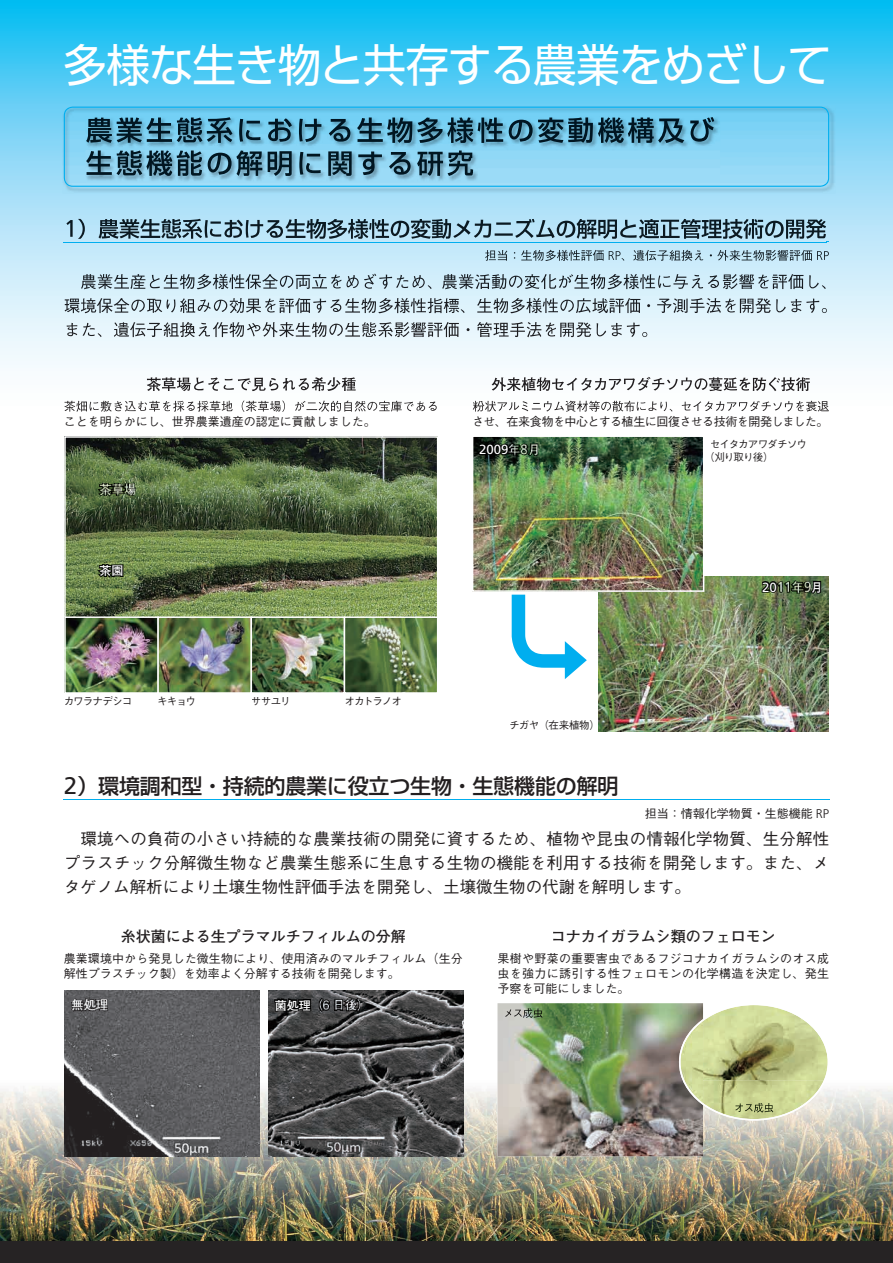
<style>
.page{position:relative;width:893px;height:1263px;background:#fff}
.page>*{position:absolute;margin:0;border:0;box-sizing:border-box;transform-origin:0 0}
.t1{font:45px "Shin Go Pro";letter-spacing:-.025em;color:#fff}
.t2{font:500 21px "Shin Go Pro";letter-spacing:-.005em;color:#231f20}
.t3{font:500 16.5px/24px "Gothic BBB Pro";color:#231f20;text-align:justify}
.t4{font:700 15px "Futo Go B101 Pro";color:#231f20}
.t5{font:13.2px "Frutiger LT Std";color:#fff}
.t6{font:500 12px/15px "Gothic BBB Pro";color:#231f20}
.t7{font:500 12px "Gothic BBB Pro";letter-spacing:-.05em;color:#231f20}
.t8{font:700 12px "Futo Go B101 Pro";color:#fff}
.t9{font:500 10.5px/13.5px "Gothic BBB Pro";letter-spacing:-.08em;color:#231f20}
.s1{font-family:"Frutiger LT Std";font-weight:400;font-size:24px}
.s2{font-family:"Frutiger LT Std";font-weight:300;font-size:12.6px}
</style>
<div class="page">
<svg style="left:0;top:0;width:893px;height:410px"></svg>
<img style="left:0;top:1080px;width:893px;height:162px">
<div style="left:0;top:1242px;width:893px;height:21px;background:#262324"></div>
<img style="left:598px;top:576px;width:230px;height:155px">
<img style="left:62px;top:105px;width:773px;height:89px">
<svg style="left:64px;top:107px;width:765px;height:80px;background:#77cef2"></svg>
<img style="left:85px;top:116px;width:635px;height:66px">
<img style="left:86px;top:117px;width:628px;height:26px">
<img style="left:86px;top:150px;width:387px;height:26px">
<svg style="left:64px;top:243px;width:13px;height:1px"></svg>
<hr style="left:77px;top:243px;width:749px;height:1px;background:#00aeef">
<img style="left:66px;top:220px;width:7px;height:17px">
<img style="left:78px;top:219px;width:7px;height:20px">
<img style="left:98px;top:219px;width:728px;height:20px">
<img style="left:485px;top:250px;width:344px;height:11px">
<img style="left:81px;top:274px;width:745px;height:15px">
<img style="left:65px;top:298px;width:762px;height:15px">
<img style="left:67px;top:322px;width:580px;height:15px">
<img style="left:147px;top:377px;width:209px;height:14px">
<img style="left:64px;top:400px;width:373px;height:12px">
<svg style="left:64px;top:436px;width:374px;height:180px;background:#596b43"></svg>
<img style="left:97px;top:564px;width:27px;height:14px">
<img style="left:64px;top:616px;width:373px;height:77px">
<img style="left:492px;top:377px;width:318px;height:14px">
<img style="left:473px;top:401px;width:116px;height:11px">
<svg style="left:589px;top:401px;width:204px;height:11px"></svg>
<img style="left:796px;top:401px;width:33px;height:11px">
<hr style="left:77px;top:800px;width:752px;height:1px;background:#00aeef">
<img style="left:64px;top:990px;width:195px;height:166px">
<img style="left:268px;top:990px;width:195px;height:166px">
<img style="left:274px;top:998px;width:37px;height:13px">
<img style="left:497px;top:1003px;width:206px;height:153px">
<img style="left:761px;top:580px;width:50px;height:14px">
<svg style="left:763px;top:582px;width:13px;height:10px"></svg>
<svg style="left:810px;top:581px;width:11px;height:13px"></svg>
<img style="left:472px;top:437px;width:232px;height:242px">
<svg style="left:679px;top:1003px;width:150px;height:117px;background:#c3c998"></svg>
<img style="left:735px;top:1103px;width:38px;height:9px">
<img style="left:505px;top:1008px;width:18px;height:10px">
<img style="left:523px;top:1008px;width:19px;height:10px">
<img style="left:70px;top:998px;width:38px;height:14px">
<img style="left:318px;top:998px;width:43px;height:14px">
<img style="left:97px;top:483px;width:39px;height:14px">
<img style="left:507px;top:443px;width:31px;height:13px">
<h1 class="t1" style="left:64px;top:28px;width:769px">多様な生き物と共存する農業をめざして</h1>
<p class="t6" style="left:64px;top:412px;width:314px">ことを明らかにし、世界農業遺産の認定に貢献しました。</p>
<p class="t8" style="left:99px;top:561px;width:25px">茶園</p>
<p class="t9" style="left:64px;top:693px;width:70px">カワラナデシコ</p>
<p class="t9" style="left:157px;top:693px;width:40px">キキョウ</p>
<p class="t9" style="left:251px;top:693px;width:41px">ササユリ</p>
<p class="t9" style="left:344px;top:693px;width:59px">オカトラノオ</p>
<p class="t7" style="left:472px;top:412px;width:358px">させ、在来食物を中心とする植生に回復させる技術を開発しました。</p>
<p class="t9" style="left:704px;top:436px;width:104px;text-indent:6px">セイタカアワダチソウ（刈り取り後(</p>
<p class="t5" style="left:479px;top:442px;width:31px">2009</p>
<p class="t9" style="left:509px;top:717px;width:92px">チガヤ（在来植物(</p>
<p class="t5" style="left:762px;top:579px;width:16px">20</p>
<p class="t8" style="left:811px;top:578px;width:13px">月</p>
<h2 class="t2" style="left:64px;top:769px;width:556px">）<span class="s1">2</span> 環境調和型・持続的農業に役立つ生物・生態機能の解明</h2>
<p class="t6" style="left:645px;top:805px;width:186px">担当：情報化学物質・生態機能 <span class="s2">RP</span></p>
<h3 class="t3" style="left:64px;top:825px;width:767px;text-indent:17px">環境への負荷の小さい持続的な農業技術の開発に資するため、植物や昆虫の情報化学物質、生分解性プラスチック分解微生物など農業生態系に生息する生物の機能を利用する技術を開発します。また、メタゲノム解析により土壌生物性評価手法を開発し、土壌微生物の代謝を解明します。</h3>
<p class="t4" style="left:121px;top:925px;width:286px">糸状菌による生プラマルチフィルムの分解</p>
<p class="t6" style="left:64px;top:950px;width:400px">農業環境中から発見した微生物により、使用済みのマルチフィルム（生分解性プラスチック製）を効率よく分解する技術を開発します。</p>
<p class="t8" style="left:275px;top:995px;width:37px">菌処理</p>
<p class="t4" style="left:551px;top:925px;width:226px">コナカイガラムシ類のフェロモン</p>
<p class="t6" style="left:497px;top:950px;width:333px;text-align:justify">果樹や野菜の重要害虫であるフジコナカイガラムシのオス成虫を強力に誘引する性フェロモンの化学構造を決定し、発生予察を可能にしました。</p>
</div>
